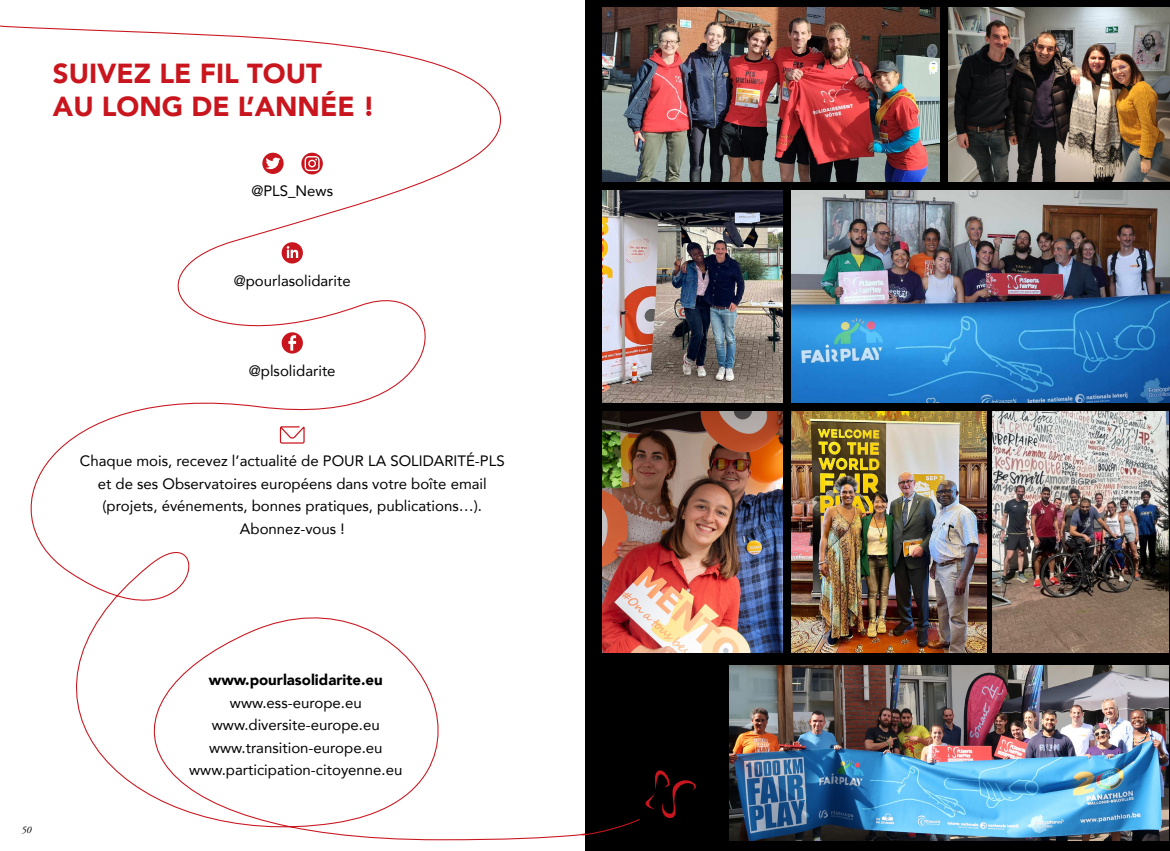
<style>
.page{position:relative;width:1170px;height:851px;background:#fff}
.page>*{position:absolute;margin:0;border:0;box-sizing:border-box;transform-origin:0 0}
.t1{font:900 27.5px/33px "Avenir";color:#c9161e}
.t2{font:15px/22.5px "Avenir";color:#000;text-align:center}
.t3{font:900 15px "Avenir";color:#000}
.t4{font:italic 10px "Adobe Garamond Pro";color:#000}
</style>
<div class="page">
<svg style="left:0;top:25px;width:580px;height:816px"></svg>
<svg style="left:301px;top:153px;width:22px;height:21px"></svg>
<svg style="left:304px;top:156px;width:15px;height:15px"></svg>
<div style="left:585px;top:0;width:97px;height:850px;background:#000"></div>
<div style="left:602px;top:0;width:567px;height:850px;background:#000"></div>
<img style="left:602px;top:7px;width:337px;height:174px">
<img style="left:791px;top:191px;width:378px;height:211px">
<img style="left:948px;top:7px;width:221px;height:174px">
<img style="left:602px;top:190px;width:180px;height:212px">
<img style="left:602px;top:411px;width:180px;height:241px">
<img style="left:791px;top:411px;width:195px;height:241px">
<img style="left:992px;top:411px;width:176px;height:241px">
<img style="left:729px;top:665px;width:439px;height:174px">
<svg style="left:580px;top:770px;width:116px;height:66px"></svg>
<h1 class="t1" style="left:53px;top:56px;width:323px">SUIVEZ LE FIL TOUT<br>AU LONG DE L’ANNÉE !</h1>
<p class="t2" style="left:251px;top:179px;width:83px">@PLS_News</p>
<p class="t2" style="left:234px;top:269px;width:119px">@pourlasolidarite</p>
<p class="t2" style="left:249px;top:359px;width:88px">@plsolidarite</p>
<p class="t2" style="left:80px;top:449px;width:426px">Chaque mois, recevez l’actualité de POUR LA SOLIDARITÉ-PLS et de ses Observatoires européens dans votre boîte email (projets, événements, bonnes pratiques, publications…).<br>Abonnez-vous !</p>
<p class="t4" style="left:22px;top:824px;width:11px">50</p>
<p class="t3" style="left:209px;top:667px;width:175px">www.pourlasolidarite.eu</p>
<p class="t2" style="left:189px;top:690px;width:215px">www.ess-europe.eu www.diversite-europe.eu www.transition-europe.eu www.participation-citoyenne.eu</p>
</div>
